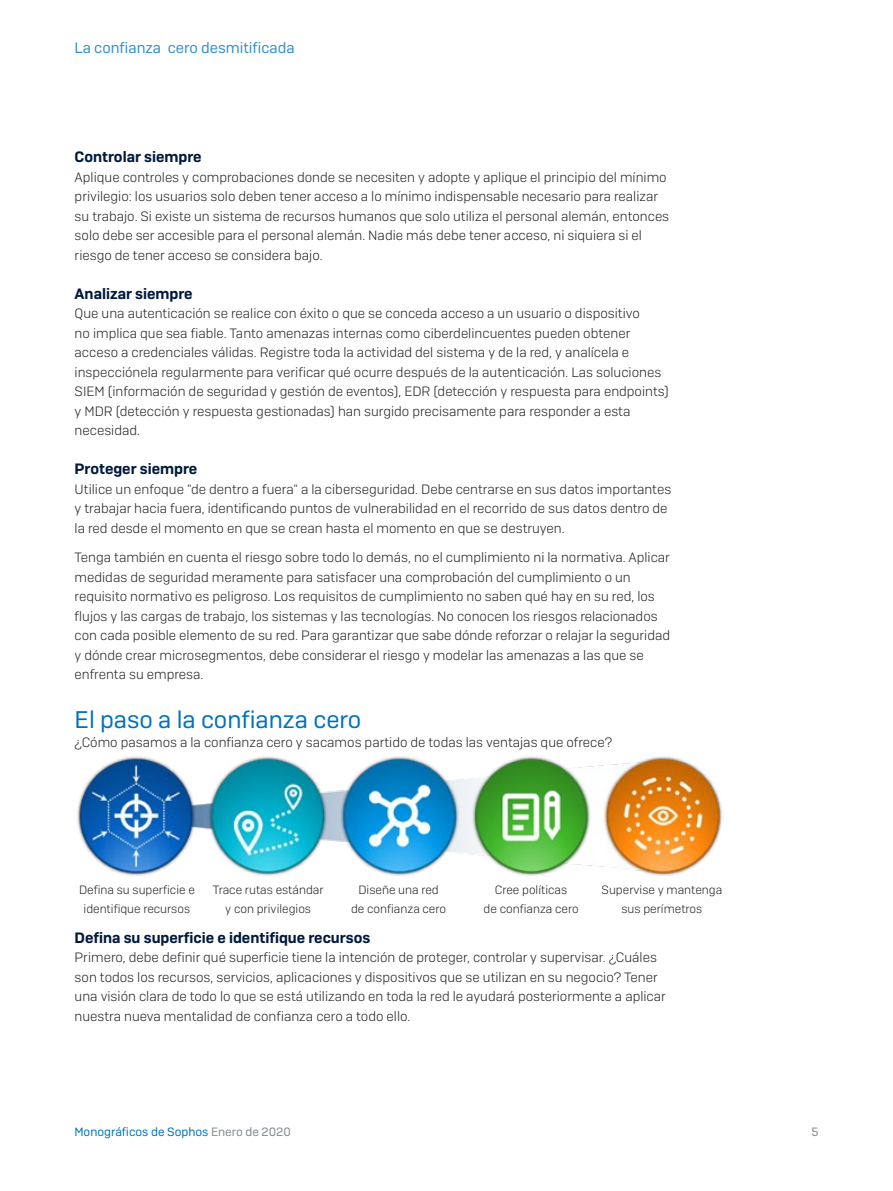
<style>
.page{position:relative;width:893px;height:1191px;background:#fff}
.page>*{position:absolute;margin:0;border:0;box-sizing:border-box;transform-origin:0 0}
.t1{font:24px "Sophos Sans";color:#0072bc}
.t2{font:600 15px "Sophos Sans";color:#00193c}
.t3{font:15px "Sophos Sans";color:#328fce}
.t4{font:300 13.5px/19.5px "Sophos Sans";color:#232629}
.t5{font:300 12px/19.5px "Sophos Sans";color:#232629;text-align:center}
.t6{font:12px "Sophos Sans";color:#0072bc}
.t7{font:12px "Sophos Sans";color:#81898e}
.s1{color:#81898e}
</style>
<div class="page">
<img style="left:77px;top:756px;width:645px;height:120px">
<p class="t3" style="left:74px;top:39px;width:222px">La confianza cero desmitificada</p>
<p class="t2" style="left:75px;top:148px;width:129px">Controlar siempre</p>
<p class="t4" style="left:75px;top:167px;width:596px">Aplique controles y comprobaciones donde se necesiten y adopte y aplique el principio del mínimo privilegio: los usuarios solo deben tener acceso a lo mínimo indispensable necesario para realizar su trabajo. Si existe un sistema de recursos humanos que solo utiliza el personal alemán, entonces solo debe ser accesible para el personal alemán. Nadie más debe tener acceso, ni siquiera si el riesgo de tener acceso se considera bajo.</p>
<p class="t2" style="left:75px;top:284px;width:120px">Analizar siempre</p>
<p class="t4" style="left:75px;top:303px;width:596px">Que una autenticación se realice con éxito o que se conceda acceso a un usuario o dispositivo<br>no implica que sea fiable. Tanto amenazas internas como ciberdelincuentes pueden obtener acceso a credenciales válidas. Registre toda la actividad del sistema y de la red, y analícela e inspecciónela regularmente para verificar qué ocurre después de la autenticación. Las soluciones SIEM (información de seguridad y gestión de eventos), EDR (detección y respuesta para endpoints) y MDR (detección y respuesta gestionadas) han surgido precisamente para responder a esta necesidad.</p>
<p class="t2" style="left:75px;top:460px;width:124px">Proteger siempre</p>
<p class="t4" style="left:75px;top:479px;width:598px">Utilice un enfoque "de dentro a fuera" a la ciberseguridad. Debe centrarse en sus datos importantes y trabajar hacia fuera, identificando puntos de vulnerabilidad en el recorrido de sus datos dentro de la red desde el momento en que se crean hasta el momento en que se destruyen.</p>
<p class="t4" style="left:75px;top:547px;width:597px">Tenga también en cuenta el riesgo sobre todo lo demás, no el cumplimiento ni la normativa. Aplicar medidas de seguridad meramente para satisfacer una comprobación del cumplimiento o un requisito normativo es peligroso. Los requisitos de cumplimiento no saben qué hay en su red, los flujos y las cargas de trabajo, los sistemas y las tecnologías. No conocen los riesgos relacionados con cada posible elemento de su red. Para garantizar que sabe dónde reforzar o relajar la seguridad y dónde crear microsegmentos, debe considerar el riesgo y modelar las amenazas a las que se enfrenta su empresa.</p>
<h1 class="t1" style="left:75px;top:705px;width:288px">El paso a la confianza cero</h1>
<p class="t4" style="left:75px;top:732px;width:539px">¿Cómo pasamos a la confianza cero y sacamos partido de todas las ventajas que ofrece?</p>
<p class="t5" style="left:213px;top:879px;width:112px">Trace rutas estándar y con privilegios</p>
<p class="t5" style="left:484px;top:879px;width:97px">Cree políticas<br>de confianza cero</p>
<p class="t5" style="left:602px;top:879px;width:122px">Supervise y mantenga sus perímetros</p>
<p class="t2" style="left:75px;top:928px;width:297px">Defina su superficie e identifique recursos</p>
<p class="t4" style="left:75px;top:947px;width:593px">Primero, debe definir qué superficie tiene la intención de proteger, controlar y supervisar. ¿Cuáles son todos los recursos, servicios, aplicaciones y dispositivos que se utilizan en su negocio? Tener una visión clara de todo lo que se está utilizando en toda la red le ayudará posteriormente a aplicar nuestra nueva mentalidad de confianza cero a todo ello.</p>
<p class="t5" style="left:79px;top:879px;width:117px">Defina su superficie e identifique recursos</p>
<p class="t5" style="left:351px;top:879px;width:97px">Diseñe una red de confianza cero</p>
<p class="t6" style="left:74px;top:1124px;width:218px">Monográficos de Sophos <span class="s1">Enero de 2020</span></p>
<p class="t7" style="left:811px;top:1124px;width:9px">5</p>
</div>
